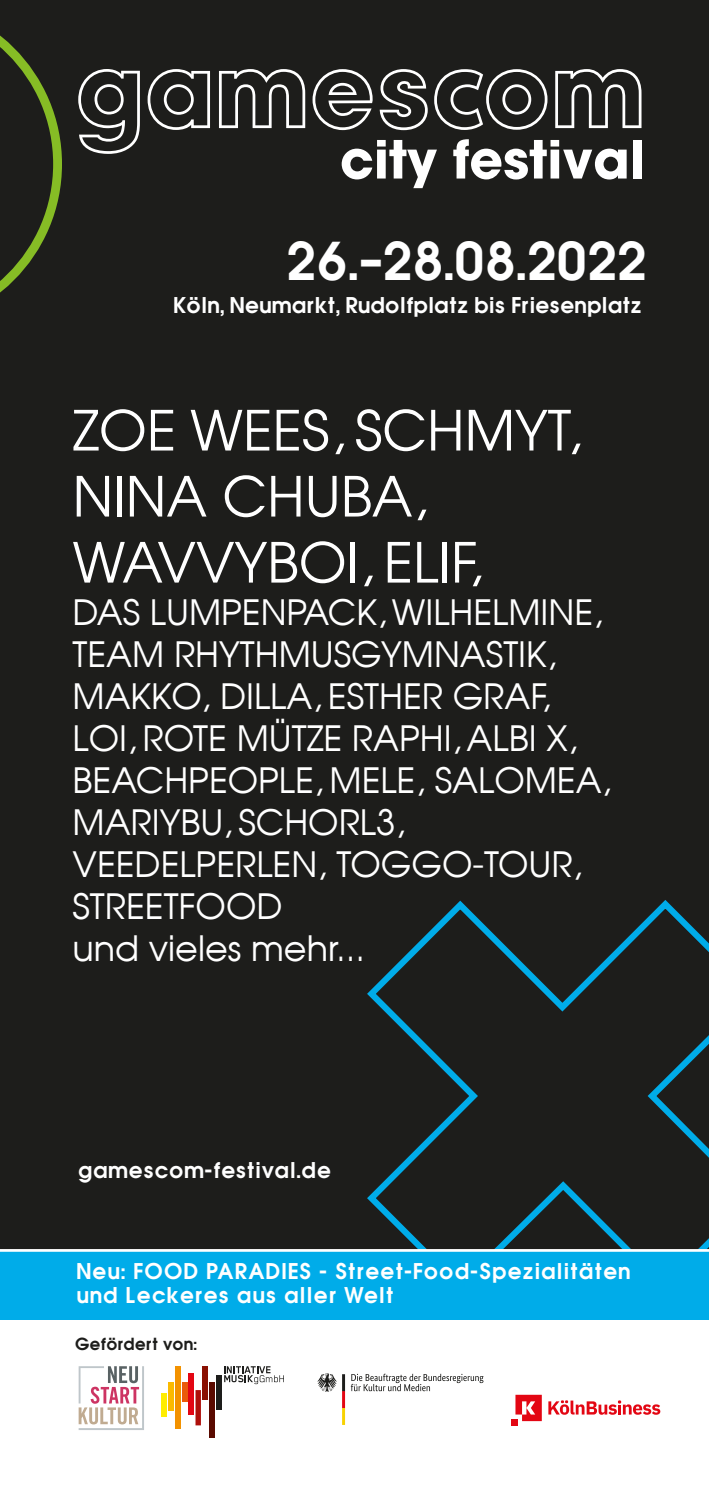
<style>
.page{position:relative;width:709px;height:1489px;background:#fff}
.page>*{position:absolute;margin:0;border:0;box-sizing:border-box;transform-origin:0 0}
.t1{font:55px/66px "Avant Garde";color:#fff}
.t2{font:700 48px "Avant Garde";letter-spacing:-.005em;color:#fff}
.t3{font:35px/42px "Avant Garde";color:#fff}
.t4{font:700 20px/24px "Avant Garde";letter-spacing:.04em;color:#fff}
.t5{font:700 20px "Avant Garde";color:#fff}
.t6{font:700 20px "Avant Garde";letter-spacing:.02em;color:#fff}
.t7{font:700 15.5px "Avant Garde";color:#1d1d1b}
</style>
<div class="page">
<hr style="left:0;top:0;width:1px;height:1488px;background:#1d1d1b">
<div style="left:0;top:0;width:709px;height:1277px;background:#1d1d1b"></div>
<svg style="left:367px;top:900px;width:342px;height:348px"></svg>
<div style="left:0;top:1250px;width:709px;height:69px;background:#00ace9"></div>
<hr style="left:0;top:1248px;width:709px;height:3px;background:#fff">
<svg style="left:312px;top:69px;width:60px;height:61px"></svg>
<svg style="left:434px;top:69px;width:113px;height:61px"></svg>
<svg style="left:380px;top:69px;width:48px;height:61px"></svg>
<svg style="left:219px;top:69px;width:86px;height:59px"></svg>
<svg style="left:555px;top:69px;width:86px;height:59px"></svg>
<svg style="left:78px;top:69px;width:62px;height:85px"></svg>
<svg style="left:148px;top:69px;width:62px;height:61px"></svg>
<svg style="left:342px;top:140px;width:95px;height:48px"></svg>
<svg style="left:453px;top:139px;width:173px;height:40px"></svg>
<div style="left:633px;top:140px;width:8px;height:38px;background:#fff"></div>
<svg style="left:0;top:35px;width:62px;height:258px"></svg>
<div style="left:75px;top:1362px;width:73px;height:71px;background:linear-gradient(to right,#fdfdfd,#fdfdfd)"></div>
<svg style="left:79px;top:1365px;width:65px;height:64px"></svg>
<div style="left:209px;top:1381px;width:5px;height:56px;background:#5a0a00"></div>
<div style="left:216px;top:1374px;width:5px;height:35px;background:#1d1d1b"></div>
<div style="left:202px;top:1365px;width:6px;height:34px;background:#8a1002"></div>
<div style="left:195px;top:1389px;width:6px;height:36px;background:#ae0f0a"></div>
<div style="left:189px;top:1372px;width:5px;height:42px;background:#e30613"></div>
<div style="left:182px;top:1381px;width:5px;height:20px;background:#ea5b0b"></div>
<div style="left:175px;top:1365px;width:6px;height:63px;background:#f39200"></div>
<div style="left:168px;top:1381px;width:6px;height:29px;background:#fbba00"></div>
<div style="left:162px;top:1393px;width:5px;height:23px;background:#ffed00"></div>
<svg style="left:224px;top:1366px;width:60px;height:17px"></svg>
<svg style="left:351px;top:1373px;width:132px;height:17px"></svg>
<svg style="left:317px;top:1373px;width:28px;height:51px"></svg>
<svg style="left:548px;top:1400px;width:112px;height:14px"></svg>
<div style="left:511px;top:1418px;width:6px;height:7px;background:#e30613"></div>
<svg style="left:515px;top:1394px;width:27px;height:26px"></svg>
<h2 class="t2" style="left:286px;top:227px;width:362px">26.–28.08.2022</h2>
<p class="t5" style="left:173px;top:292px;width:470px">Köln, Neumarkt, Rudolfplatz bis Friesenplatz</p>
<h1 class="t1" style="left:72px;top:396px;width:511px">ZOE WEES, SCHMYT,<br>NINA CHUBA,<br>WAVVYBOI, ELIF,</h1>
<p class="t3" style="left:72px;top:590px;width:540px">DAS LUMPENPACK,WILHELMINE,<br>TEAM RHYTHMUSGYMNASTIK,<br>MAKKO, DILLA, ESTHER GRAF,<br>LOI, ROTE MÜTZE RAPHI, ALBI X,<br>BEACHPEOPLE, MELE, SALOMEA,<br>MARIYBU, SCHORL3,<br>VEEDELPERLEN, TOGGO-TOUR,<br>STREETFOOD<br>und vieles mehr...</p>
<p class="t6" style="left:78px;top:1156px;width:254px">gamescom-festival.de</p>
<p class="t4" style="left:76px;top:1258px;width:556px">Neu: FOOD PARADIES - Street-Food-Spezialitäten und Leckeres aus aller Welt</p>
<p class="t7" style="left:75px;top:1332px;width:124px">Gefördert von:</p>
</div>
